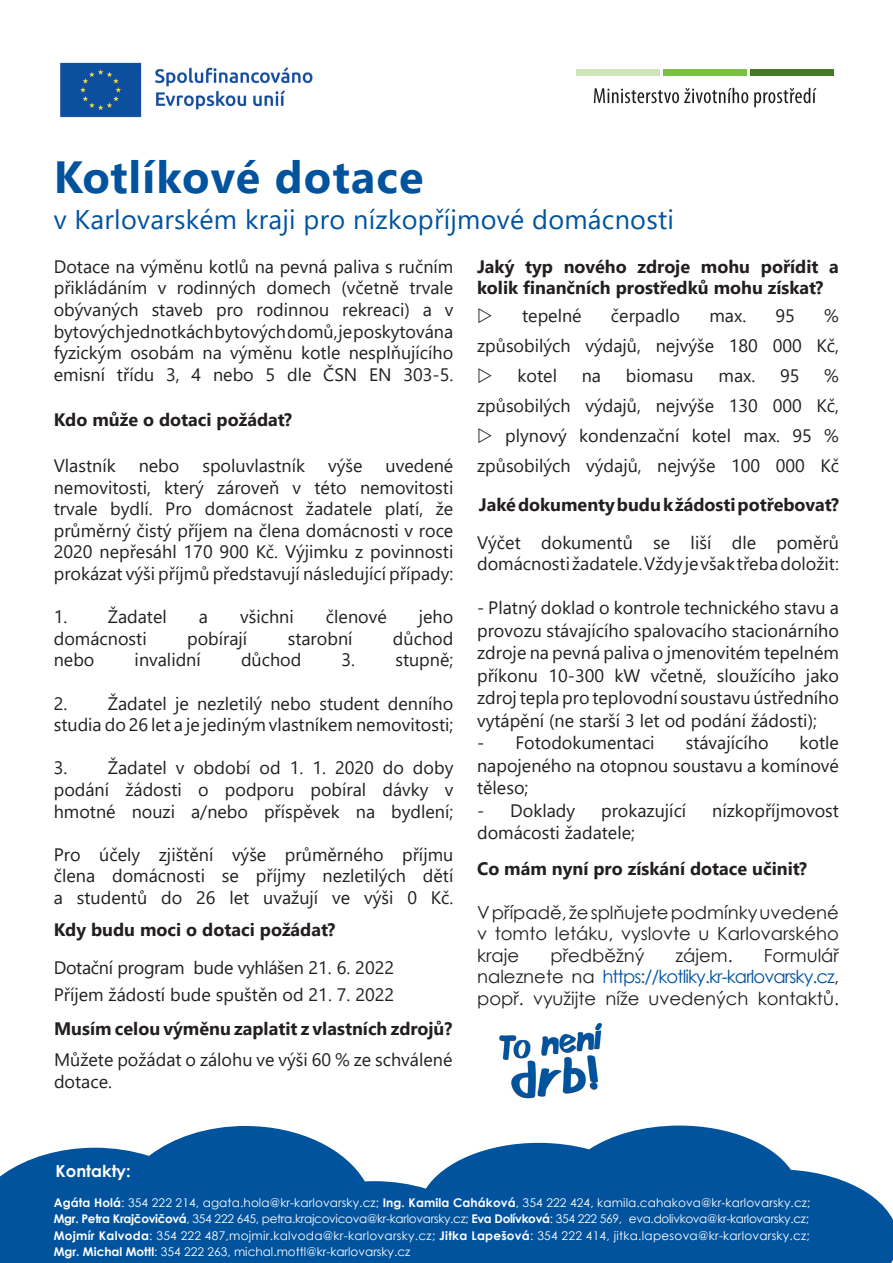
<style>
.page{position:relative;width:893px;height:1263px;background:#fff}
.page>*{position:absolute;margin:0;border:0;box-sizing:border-box;transform-origin:0 0}
.t1{font:700 45px "Segoe UI";letter-spacing:.025em;color:#01539e}
.t2{font:27px "Segoe UI";letter-spacing:.01em;color:#01539e}
.t3{font:18px/21.6px "Segoe UI";color:#231f20;text-align:justify}
.t4{font:700 18px/21.6px "Segoe UI";color:#231f20}
.t5{font:18px/21.6px "Century Gothic";color:#231f20;text-align:justify}
.t6{font:700 16.5px "Century Gothic";color:#fff}
.t7{font:12px/16.5px "Century Gothic";letter-spacing:.01em;color:#fff}
.s1{color:#00539f}
.s2{font-weight:700}
</style>
<div class="page">
<img style="left:60px;top:62px;width:253px;height:56px">
<div style="left:576px;top:69px;width:84px;height:6px;background:#cee5b8"></div>
<div style="left:663px;top:69px;width:84px;height:6px;background:#79c142"></div>
<div style="left:750px;top:69px;width:84px;height:6px;background:#447a26"></div>
<svg style="left:594px;top:88px;width:154px;height:15px"></svg>
<svg style="left:754px;top:88px;width:62px;height:19px"></svg>
<svg style="left:0;top:1125px;width:893px;height:138px;fill:#01539e"></svg>
<img style="left:499px;top:1022px;width:103px;height:77px">
<p class="t1" style="left:54px;top:134px;width:371px">Kotlíkové dotace</p>
<p class="t2" style="left:54px;top:194px;width:622px">v Karlovarském kraji pro nízkopříjmové domácnosti</p>
<p class="t3" style="left:54px;top:254px;width:401px">Dotace na výměnu kotlů na pevná paliva s ručním přikládáním v rodinných domech (včetně trvale obývaných staveb pro rodinnou rekreaci) a v bytových jednotkách bytových domů, je poskytována fyzickým osobám na výměnu kotle nesplňujícího emisní třídu 3, 4 nebo 5 dle ČSN EN 303-5.</p>
<p class="t4" style="left:54px;top:407px;width:240px">Kdo může o dotaci požádat?</p>
<p class="t3" style="left:54px;top:453px;width:63px">Vlastník</p>
<p class="t3" style="left:139px;top:453px;width:42px">nebo</p>
<p class="t3" style="left:202px;top:453px;width:104px">spoluvlastník</p>
<p class="t3" style="left:328px;top:453px;width:36px">výše</p>
<p class="t3" style="left:54px;top:453px;width:401px;text-indent:332px">uvedené nemovitosti, který zároveň v této nemovitosti trvale bydlí. Pro domácnost žadatele platí, že průměrný čistý příjem na člena domácnosti v roce 2020 nepřesáhl 170 900 Kč. Výjimku z povinnosti prokázat výši příjmů představují následující případy:</p>
<p class="t3" style="left:54px;top:604px;width:115px">1. Žadatel</p>
<p class="t3" style="left:199px;top:604px;width:11px">a</p>
<p class="t3" style="left:240px;top:604px;width:55px">všichni</p>
<p class="t3" style="left:326px;top:604px;width:62px">členové</p>
<p class="t3" style="left:419px;top:604px;width:36px">jeho</p>
<p class="t3" style="left:54px;top:626px;width:94px">domácnosti</p>
<p class="t3" style="left:187px;top:626px;width:62px">pobírají</p>
<p class="t3" style="left:288px;top:626px;width:66px">starobní</p>
<p class="t3" style="left:393px;top:626px;width:62px">důchod</p>
<p class="t3" style="left:54px;top:648px;width:42px">nebo</p>
<p class="t3" style="left:135px;top:648px;width:68px">invalidní</p>
<p class="t3" style="left:241px;top:648px;width:62px">důchod</p>
<p class="t3" style="left:342px;top:648px;width:113px">3. stupně;</p>
<p class="t3" style="left:54px;top:691px;width:401px">2. Žadatel je nezletilý nebo student denního studia do 26 let a je jediným vlastníkem nemovitosti;</p>
<p class="t3" style="left:54px;top:756px;width:401px">3. Žadatel v období od 1. 1. 2020 do doby podání žádosti o podporu pobíral dávky v hmotné nouzi a/nebo příspěvek na bydlení;</p>
<p class="t3" style="left:54px;top:842px;width:401px">Pro účely zjištění výše průměrného příjmu člena domácnosti se příjmy nezletilých dětí a studentů do 26 let uvažují ve výši 0 Kč.</p>
<p class="t4" style="left:54px;top:917px;width:283px">Kdy budu moci o dotaci požádat?</p>
<p class="t3" style="left:54px;top:953px;width:342px;line-height:27px">Dotační program bude vyhlášen 21. 6. 2022<br>Příjem žádostí bude spuštěn od 21. 7. 2022</p>
<p class="t4" style="left:54px;top:1017px;width:400px">Musím celou výměnu zaplatit z vlastních zdrojů?</p>
<p class="t3" style="left:54px;top:1047px;width:400px">Můžete požádat o zálohu ve výši 60 % ze schválené dotace.</p>
<p class="t4" style="left:477px;top:254px;width:363px">Jaký typ nového zdroje mohu pořídit a kolik finančních prostředků mohu získat?</p>
<p class="t3" style="left:522px;top:303px;width:61px">tepelné</p>
<p class="t3" style="left:611px;top:303px;width:71px">čerpadlo</p>
<p class="t3" style="left:709px;top:303px;width:38px">max.</p>
<p class="t3" style="left:776px;top:303px;width:21px">95</p>
<p class="t3" style="left:824px;top:303px;width:16px">%</p>
<p class="t3" style="left:477px;top:333px;width:363px">způsobilých výdajů, nejvýše 180 000 Kč,</p>
<p class="t3" style="left:518px;top:363px;width:41px">kotel</p>
<p class="t3" style="left:582px;top:363px;width:21px">na</p>
<p class="t3" style="left:626px;top:363px;width:69px">biomasu</p>
<p class="t3" style="left:718px;top:363px;width:38px">max.</p>
<p class="t3" style="left:780px;top:363px;width:21px">95</p>
<p class="t3" style="left:477px;top:359px;width:363px;line-height:30px;text-align:right">%<br>způsobilých výdajů, nejvýše 130 000 Kč, plynový kondenzační kotel max. 95 % způsobilých výdajů, nejvýše 100 000 Kč</p>
<p class="t4" style="left:479px;top:492px;width:362px">Jaké dokumenty budu k žádosti potřebovat?</p>
<p class="t3" style="left:477px;top:530px;width:363px">Výčet dokumentů se liší dle poměrů domácnosti žadatele. Vždy je však třeba doložit:</p>
<p class="t3" style="left:477px;top:595px;width:363px;line-height:22.5px">- Platný doklad o kontrole technického stavu a provozu stávajícího spalovacího stacionárního zdroje na pevná paliva o jmenovitém tepelném příkonu 10-300 kW včetně, sloužícího jako zdroj tepla pro teplovodní soustavu ústředního vytápění (ne starší 3 let od podání žádosti);</p>
<p class="t3" style="left:477px;top:730px;width:179px">- Fotodokumentaci</p>
<p class="t3" style="left:686px;top:730px;width:84px">stávajícího</p>
<p class="t3" style="left:477px;top:730px;width:363px;line-height:22.5px;text-indent:322px">kotle napojeného na otopnou soustavu a komínové těleso;</p>
<p class="t3" style="left:477px;top:798px;width:100px">- Doklady</p>
<p class="t3" style="left:601px;top:798px;width:87px">prokazující</p>
<p class="t3" style="left:712px;top:798px;width:128px">nízkopříjmovost</p>
<p class="t3" style="left:477px;top:820px;width:159px">domácosti žadatele;</p>
<p class="t4" style="left:477px;top:856px;width:331px">Co mám nyní pro získání dotace učinit?</p>
<p class="t5" style="left:477px;top:901px;width:363px">V případě, že splňujete podmínky uvedené v tomto letáku, vyslovte u Karlovarského kraje</p>
<p class="t5" style="left:477px;top:944px;width:363px;text-indent:287px">Formulář naleznete na <span class="s1">https://kotliky.kr-karlovarsky.cz</span>, popř. využijte níže uvedených kontaktů.</p>
<p class="t5" style="left:550px;top:944px;width:95px">předběžný</p>
<p class="t5" style="left:675px;top:944px;width:59px">zájem.</p>
<p class="t6" style="left:56px;top:1159px;width:77px">Kontakty:</p>
<p class="t7" style="left:54px;top:1194px;width:758px"><span class="s2">Agáta Holá</span>: 354 222 214, agata.hola@kr-karlovarsky.cz; <span class="s2">Ing. Kamila Caháková</span>, 354 222 424, kamila.cahakova@kr-karlovarsky.cz;<br><span class="s2">Mgr. Petra Krajčovičová</span>, 354 222 645, petra.krajcovicova@kr-karlovarsky.cz; <span class="s2">Eva Dolívková</span>: 354 222 569, eva.dolivkova@kr-karlovarsky.cz;<br><span class="s2">Mojmír Kalvoda</span>: 354 222 487,mojmir.kalvoda@kr-karlovarsky.cz; <span class="s2">Jitka Lapešová</span>: 354 222 414, jitka.lapesova@kr-karlovarsky.cz;</p>
<p class="t7" style="left:54px;top:1243px;width:358px"><span class="s2">Mgr. Michal Mottl</span>: 354 222 263, michal.mottl@kr-karlovarsky.cz</p>
</div>
